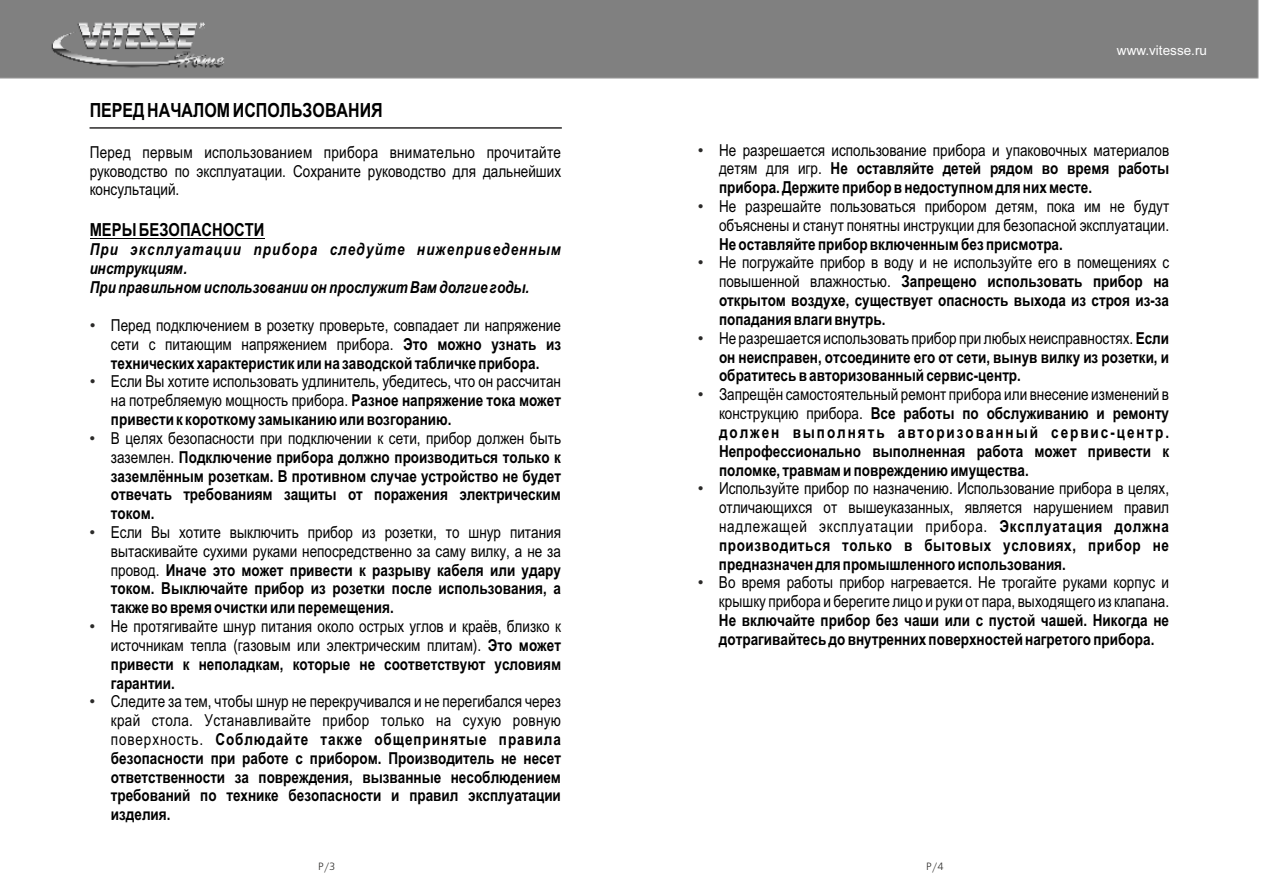
<style>
.page{position:relative;width:1263px;height:893px;background:#fff}
.page>*{position:absolute;margin:0;border:0;box-sizing:border-box;transform-origin:0 0}
.t1{font:700 19.5px "Arial Narrow";color:#000}
.t2{font:700 18px "Arial Narrow";color:#000}
.t3{font:700 16.5px/18.9px "Arial Narrow";color:#000;text-align:justify}
.t4{font:16.5px/18.8px "Arial Narrow";color:#000;text-align:justify}
.t5{font:italic 700 16.5px/18.9px "Arial Narrow";color:#000}
.t6{font:13.5px "Arial";color:#fefefe}
.t7{font:10.5px "Ukrainian Free Set";color:#2b2a29}
.s1{font-family:"Arial";color:#2b2a29}
.s2{font-weight:700}
.s3{font-family:"Arial";font-weight:400;color:#2b2a29}
.s4{font-weight:400}
</style>
<div class="page">
<div style="left:0;top:0;width:1259px;height:78px;background:#808080"></div>
<hr style="left:90px;top:238px;width:46px;height:1px;background:#000">
<hr style="left:139px;top:238px;width:125px;height:1px;background:#000">
<hr style="left:90px;top:127px;width:472px;height:2px;background:#2b2a29">
<p class="t1" style="left:90px;top:102px;width:295px">ПЕРЕДНАЧАЛОМИСПОЛЬЗОВАНИЯ</p>
<p class="t4" style="left:90px;top:144px;width:473px">Перед первым использованием прибора внимательно прочитайте руководство по эксплуатации. Сохраните руководство для дальнейших консультаций.</p>
<p class="t2" style="left:90px;top:223px;width:176px">МЕРЫ БЕЗОПАСНОСТИ</p>
<p class="t5" style="left:90px;top:242px;width:473px">При эксплуатации прибора следуйте нижеприведенным инструкциям.<br>При правильномиспользовании он прослужитВамдолгие годы.</p>
<p class="t4" style="left:111px;top:317px;width:452px;text-indent:-21px"><span class="s1">•</span> Перед подключением в розетку проверьте, совпадает ли напряжение сети с питающим напряжением прибора. <span class="s2">Это можно узнать из технических характеристик или на заводской табличке прибора.</span></p>
<p class="t4" style="left:111px;top:374px;width:452px;text-indent:-21px"><span class="s1">•</span> Если Вы хотите использовать удлинитель, убедитесь, что он рассчитан на потребляемую мощность прибора. <span class="s2">Разное напряжение тока может привести к короткому замыканиюили возгоранию.</span></p>
<p class="t3" style="left:111px;top:430px;width:452px;text-indent:-21px"><span class="s3">•</span> <span class="s4">В целях безопасности при подключении к сети, прибор должен быть заземлен.</span> Подключение прибора должно производиться только к заземлённым розеткам. В противном случае устройство не будет отвечать требованиям защиты от поражения электрическим током.</p>
<p class="t3" style="left:111px;top:524px;width:452px;text-indent:-21px"><span class="s3">•</span> <span class="s4">Если Вы хотите выключить прибор из розетки, то шнур питания вытаскивайте сухими руками непосредственно за саму вилку, а не за провод.</span> Иначе это может привести к разрыву кабеля или удару током. Выключайте прибор из розетки после использования, а также во время очистки или перемещения.</p>
<p class="t4" style="left:111px;top:618px;width:452px;text-indent:-21px"><span class="s1">•</span> Не протягивайте шнур питания около острых углов и краёв, близко к источникам тепла (газовым или электрическим плитам). <span class="s2">Это может привести к неполадкам, которые не соответствуют условиям гарантии.</span></p>
<p class="t3" style="left:111px;top:693px;width:452px;text-indent:-21px"><span class="s3">•</span> <span class="s4">Следите за тем, чтобы шнур не перекручивался и не перегибался через край стола. Устанавливайте прибор только на сухую ровную поверхность.</span> Соблюдайте также общепринятые правила безопасности при работе с прибором. Производитель не несет ответственности за повреждения, вызванные несоблюдением требований по технике безопасности и правил эксплуатации изделия.</p>
<p class="t6" style="left:1117px;top:45px;width:92px">www.vitesse.ru</p>
<p class="t3" style="left:719px;top:142px;width:452px;text-indent:-21px"><span class="s3">•</span> <span class="s4">Не разрешается использование прибора и упаковочных материалов детям для игр.</span> Не оставляйте детей рядом во время работы прибора. Держите прибор в недоступномдля нихместе.</p>
<p class="t4" style="left:698px;top:198px;width:473px;text-align:right"><span class="s1">•</span> Не разрешайте пользоваться прибором детям, пока им не будут объяснены и станут понятны инструкции для безопасной эксплуатации.</p>
<p class="t3" style="left:719px;top:236px;width:345px">Не оставляйте прибор включеннымбез присмотра.</p>
<p class="t3" style="left:719px;top:254px;width:452px;text-indent:-21px"><span class="s3">•</span> <span class="s4">Не погружайте прибор в воду и не используйте его в помещениях с повышенной влажностью.</span> Запрещено использовать прибор на открытом воздухе, существует опасность выхода из строя из-за попадания влаги внутрь.</p>
<p class="t3" style="left:719px;top:330px;width:452px;text-indent:-21px"><span class="s3">•</span> <span class="s4">Не разрешается использовать прибор при любых неисправностях.</span> Если он неисправен, отсоедините его от сети, вынув вилку из розетки, и обратитесь в авторизованный сервис-центр.</p>
<p class="t3" style="left:719px;top:386px;width:452px;text-indent:-21px"><span class="s3">•</span> <span class="s4">Запрещён самостоятельный ремонт прибора или внесение изменений в конструкцию прибора.</span> Все работы по обслуживанию и ремонту должен выполнять авторизованный сервис-центр.<br>Непрофессионально выполненная работа может привести к поломке, травмами повреждениюимущества.</p>
<p class="t4" style="left:719px;top:481px;width:452px;text-indent:-21px"><span class="s1">•</span> Используйте прибор по назначению. Использование прибора в целях, отличающихся от вышеуказанных, является нарушением правил надлежащей эксплуатации прибора. <span class="s2">Эксплуатация должна производиться только в бытовых условиях, прибор не предназначен для промышленного использования.</span></p>
<p class="t4" style="left:698px;top:575px;width:473px;text-align:right"><span class="s1">•</span> Во время работы прибор нагревается. Не трогайте руками корпус и крышку прибора и берегите лицо и руки от пара, выходящего изклапана.</p>
<p class="t3" style="left:719px;top:612px;width:452px">Не включайте прибор без чаши или с пустой чашей. Никогда не дотрагивайтесь до внутренних поверхностей нагретого прибора.</p>
<p class="t7" style="left:318px;top:862px;width:19px">P/3</p>
<p class="t7" style="left:926px;top:862px;width:19px">P/4</p>
</div>
